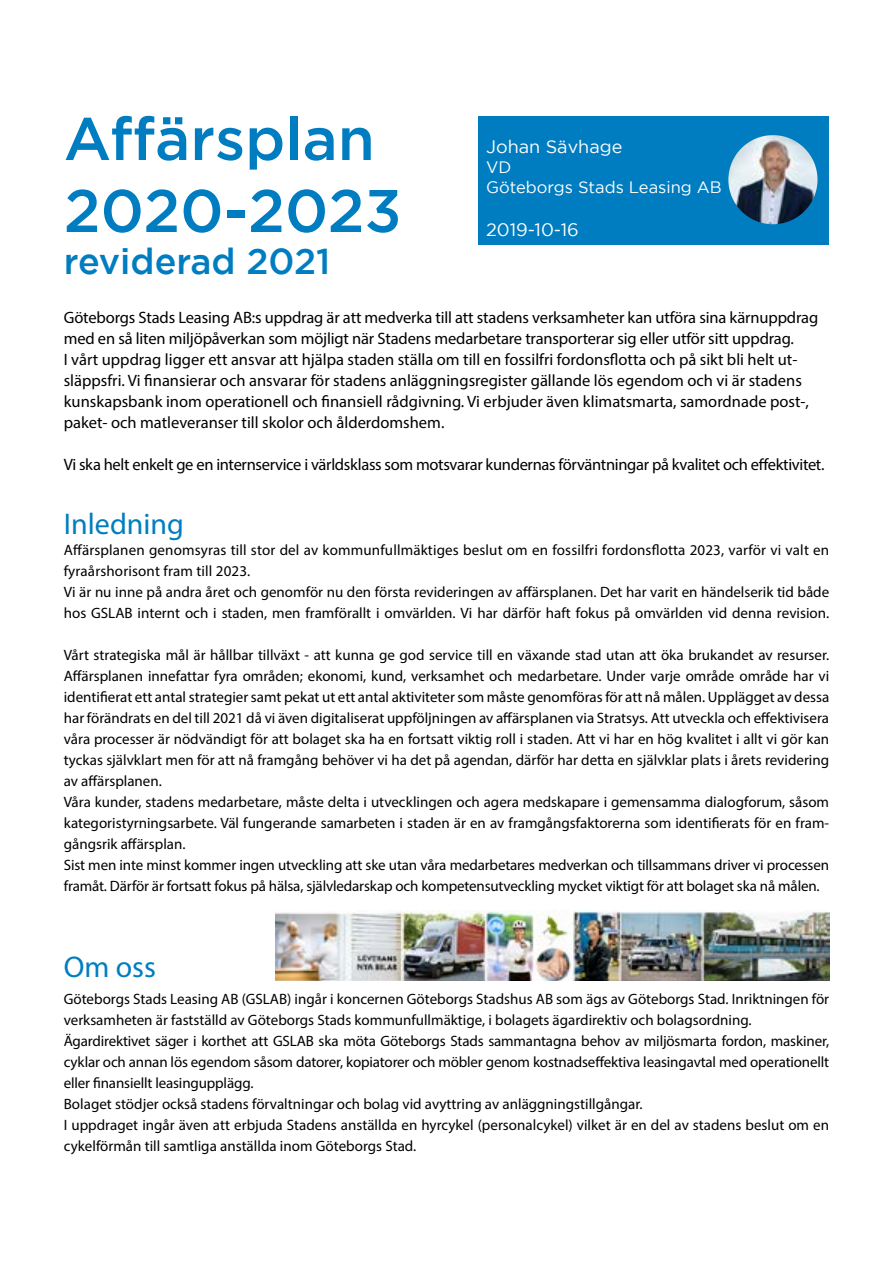
<style>
.page{position:relative;width:893px;height:1263px;background:#fff}
.page>*{position:absolute;margin:0;border:0;box-sizing:border-box;transform-origin:0 0}
.t1{font:500 60px/72px "Gotham";color:#007dc0}
.t2{font:500 36px "Gotham";color:#007dc0}
.t3{font:30px "Myriad Pro";color:#007dc0}
.t4{font:18px "Gotham";color:#fff}
.t5{font:16.5px/21px "Myriad Pro";letter-spacing:-.005em;color:#000}
.t6{font:16.5px/19.8px "Gotham";color:#fff}
.t7{font:15px/21px "Myriad Pro";color:#000}
</style>
<div class="page">
<div style="left:478px;top:116px;width:351px;height:129px;background:#007dc0"></div>
<img style="left:728px;top:135px;width:89px;height:89px;border-radius:45px">
<img style="left:276px;top:910px;width:553px;height:70px">
<h1 class="t1" style="left:64px;top:101px;width:339px">Affärsplan<br>2020-2023</h1>
<h2 class="t2" style="left:64px;top:241px;width:268px">reviderad 2021</h2>
<p class="t4" style="left:486px;top:137px;width:138px">Johan Sävhage</p>
<p class="t6" style="left:486px;top:157px;width:237px">VD<br>Göteborgs Stads Leasing AB</p>
<p class="t4" style="left:486px;top:220px;width:94px">2019-10-16</p>
<p class="t5" style="left:64px;top:306px;width:756px">Göteborgs Stads Leasing AB:s uppdrag är att medverka till att stadens verksamheter kan utföra sina kärnuppdrag med en så liten miljöpåverkan som möjligt när Stadens medarbetare transporterar sig eller utför sitt uppdrag.<br>I vårt uppdrag ligger ett ansvar att hjälpa staden ställa om till en fossilfri fordonsflotta och på sikt bli helt ut&shy;släppsfri. Vi finansierar och ansvarar för stadens anläggningsregister gällande lös egendom och vi är stadens kunskapsbank inom operationell och finansiell rådgivning. Vi erbjuder även klimatsmarta, samordnade post-, paket- och matleveranser till skolor och ålderdomshem.</p>
<p class="t5" style="left:64px;top:453px;width:762px">Vi ska helt enkelt ge en internservice i världsklass som motsvarar kundernas förväntningar på kvalitet och effektivitet.</p>
<h3 class="t3" style="left:64px;top:506px;width:122px">Inledning</h3>
<p class="t7" style="left:64px;top:539px;width:767px">Affärsplanen genomsyras till stor del av kommunfullmäktiges beslut om en fossilfri fordonsflotta 2023, varför vi valt en fyraårshorisont fram till 2023.<br>Vi är nu inne på andra året och genomför nu den första revideringen av affärsplanen. Det har varit en händelserik tid både hos GSLAB internt och i staden, men framförallt i omvärlden. Vi har därför haft fokus på omvärlden vid denna revision.</p>
<p class="t7" style="left:64px;top:644px;width:767px">Vårt strategiska mål är hållbar tillväxt - att kunna ge god service till en växande stad utan att öka brukandet av resurser.<br>Affärsplanen innefattar fyra områden; ekonomi, kund, verksamhet och medarbetare. Under varje område område har vi identifierat ett antal strategier samt pekat ut ett antal aktiviteter som måste genomföras för att nå målen. Upplägget av dessa har förändrats en del till 2021 då vi även digitaliserat uppföljningen av affärsplanen via Stratsys. Att utveckla och effektivisera våra processer är nödvändigt för att bolaget ska ha en fortsatt viktig roll i staden. Att vi har en hög kvalitet i allt vi gör kan tyckas självklart men för att nå framgång behöver vi ha det på agendan, därför har detta en självklar plats i årets revidering av affärsplanen.<br>Våra kunder, stadens medarbetare, måste delta i utvecklingen och agera medskapare i gemensamma dialogforum, såsom kategoristyrningsarbete. Väl fungerande samarbeten i staden är en av framgångsfaktorerna som identifierats för en fram&shy;gångsrik affärsplan.<br>Sist men inte minst kommer ingen utveckling att ske utan våra medarbetares medverkan och tillsammans driver vi processen framåt. Därför är fortsatt fokus på hälsa, självledarskap och kompetensutveckling mycket viktigt för att bolaget ska nå målen.</p>
<h3 class="t3" style="left:64px;top:948px;width:94px">Om oss</h3>
<p class="t7" style="left:64px;top:988px;width:767px">Göteborgs Stads Leasing AB (GSLAB) ingår i koncernen Göteborgs Stadshus AB som ägs av Göteborgs Stad. Inriktningen för verksamheten är fastställd av Göteborgs Stads kommunfullmäktige, i bolagets ägardirektiv och bolagsordning.<br>Ägardirektivet säger i korthet att GSLAB ska möta Göteborgs Stads sammantagna behov av miljösmarta fordon, maskiner, cyklar och annan lös egendom såsom datorer, kopiatorer och möbler genom kostnadseffektiva leasingavtal med operationellt eller finansiellt leasingupplägg.<br>Bolaget stödjer också stadens förvaltningar och bolag vid avyttring av anläggningstillgångar.<br>I uppdraget ingår även att erbjuda Stadens anställda en hyrcykel (personalcykel) vilket är en del av stadens beslut om en cykelförmån till samtliga anställda inom Göteborgs Stad.</p>
</div>
